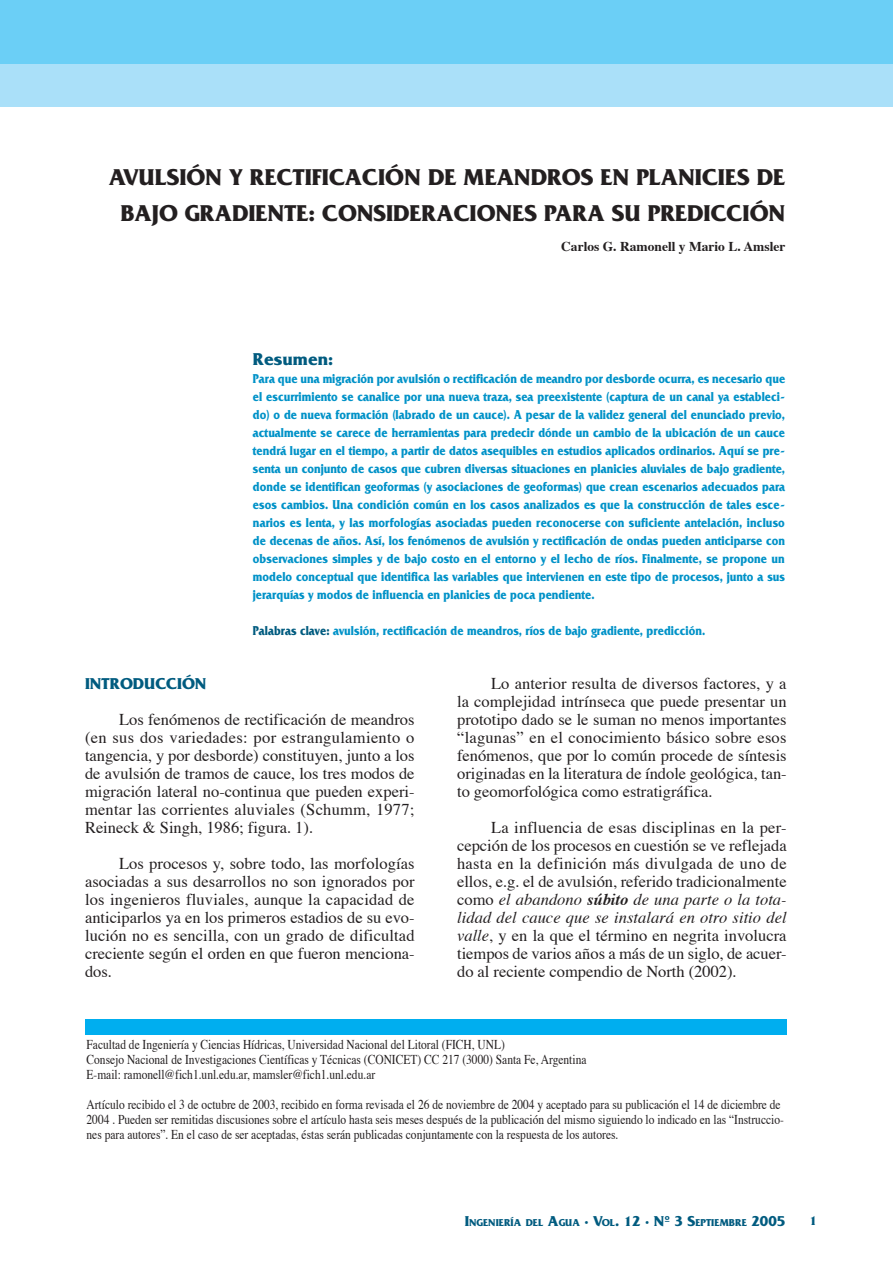
<style>
.page{position:relative;width:893px;height:1263px;background:#fff}
.page>*{position:absolute;margin:0;border:0;box-sizing:border-box;transform-origin:0 0}
.t1{font:700 24px/36px "Friz Quadrata";color:#231f20;text-align:center}
.t2{font:700 18px "Friz Quadrata";color:#005b7f}
.t3{font:16.5px/18px "Times";color:#231f20;text-align:justify}
.t4{font:700 16.5px "Friz Quadrata";color:#005b7f}
.t5{font:700 13.5px/18px "Friz Quadrata";color:#0092c8;text-align:justify;scale:.85 1}
.t6{font:13.5px/15px "Times";color:#231f20;scale:.85 1}
.t7{font:700 13.5px "Times";color:#231f20}
.t8{font:700 13.5px "Friz Quadrata";color:#005b7f}
.t9{font:700 10.5px "Friz Quadrata";color:#005b7f}
.s1{color:#005b7f}
.s2{font-style:italic}
.s3{font-weight:700;font-style:italic}
.s4{font-size:15px}
</style>
<div class="page">
<div style="left:0;top:0;width:893px;height:106px;background:#aae0f9"></div>
<div style="left:0;top:0;width:893px;height:64px;background:#6bcff6"></div>
<div style="left:85px;top:1019px;width:702px;height:15px;background:#00aeef"></div>
<h1 class="t1" style="left:109px;top:159px;width:678px">AVULSIÓN Y RECTIFICACIÓN DE MEANDROS EN PLANICIES DE<br>BAJO GRADIENTE: CONSIDERACIONES PARA SU PREDICCIÓN</h1>
<p class="t7" style="left:561px;top:237px;width:226px">Carlos G. Ramonell y Mario L. Amsler</p>
<p class="t2" style="left:253px;top:349px;width:82px">Resumen:</p>
<p class="t5" style="left:253px;top:369px;width:628px">Para que una migración por avulsión o rectificación de meandro por desborde ocurra, es necesario que el escurrimiento se canalice por una nueva traza, sea preexistente (captura de un canal ya estableci&shy;do) o de nueva formación (labrado de un cauce). A pesar de la validez general del enunciado previo, actualmente se carece de herramientas para predecir dónde un cambio de la ubicación de un cauce tendrá lugar en el tiempo, a partir de datos asequibles en estudios aplicados ordinarios. Aquí se pre&shy;senta un conjunto de casos que cubren diversas situaciones en planicies aluviales de bajo gradiente, donde se identifican geoformas (y asociaciones de geoformas) que crean escenarios adecuados para esos cambios. Una condición común en los casos analizados es que la construcción de tales esce&shy;narios es lenta, y las morfologías asociadas pueden reconocerse con suficiente antelación, incluso de decenas de años. Así, los fenómenos de avulsión y rectificación de ondas pueden anticiparse con observaciones simples y de bajo costo en el entorno y el lecho de ríos. Finalmente, se propone un modelo conceptual que identifica las variables que intervienen en este tipo de procesos, junto a sus jerarquías y modos de influencia en planicies de poca pendiente.</p>
<p class="t5" style="left:253px;top:621px;width:534px"><span class="s1">Palabras clave:</span> avulsión, rectificación de meandros, ríos de bajo gradiente, predicción.</p>
<p class="t4" style="left:85px;top:674px;width:123px">INTRODUCCIÓN</p>
<p class="t3" style="left:85px;top:711px;width:331px;text-indent:34px">Los fenómenos de rectificación de meandros (en sus dos variedades: por estrangulamiento o tangencia, y por desborde) constituyen, junto a los de avulsión de tramos de cauce, los tres modos de migración lateral no-continua que pueden experi&shy;mentar las corrientes aluviales (Schumm, 1977; Reineck &amp; Singh, 1986; figura. 1).</p>
<p class="t3" style="left:85px;top:855px;width:331px;text-indent:34px">Los procesos y, sobre todo, las morfologías asociadas a sus desarrollos no son ignorados por los ingenieros fluviales, aunque la capacidad de anticiparlos ya en los primeros estadios de su evo&shy;lución no es sencilla, con un grado de dificultad creciente según el orden en que fueron menciona&shy;dos.</p>
<p class="t3" style="left:457px;top:675px;width:331px;text-indent:34px">Lo anterior resulta de diversos factores, y a la complejidad intrínseca que puede presentar un prototipo dado se le suman no menos importantes “lagunas” en el conocimiento básico sobre esos fenómenos, que por lo común procede de síntesis originadas en la literatura de índole geológica, tan&shy;to geomorfológica como estratigráfica.</p>
<p class="t3" style="left:457px;top:819px;width:331px;text-indent:34px">La influencia de esas disciplinas en la per&shy;cepción de los procesos en cuestión se ve reflejada hasta en la definición más divulgada de uno de ellos, e.g. el de avulsión, referido tradicionalmente como <span class="s2">el abandono</span> <span class="s3">súbito</span> <span class="s2">de una parte o la tota&shy;lidad del cauce que se instalará en otro sitio del valle</span>, y en la que el término en negrita involucra tiempos de varios años a más de un siglo, de acuer&shy;do al reciente compendio de North (2002).</p>
<p class="t6" style="left:87px;top:1037px;width:590px">Facultad de Ingeniería y Ciencias Hídricas, Universidad Nacional del Litoral (FICH, UNL)<br>Consejo Nacional de Investigaciones Científicas y Técnicas (CONICET) CC 217 (3000) Santa Fe, Argentina<br>E-mail: ramonell@fich1.unl.edu.ar, mamsler@fich1.unl.edu.ar</p>
<p class="t6" style="left:87px;top:1097px;width:822px">Artículo recibido el 3 de octubre de 2003, recibido en forma revisada el 26 de noviembre de 2004 y aceptado para su publicación el 14 de diciembre de<br>2004 . Pueden ser remitidas discusiones sobre el artículo hasta seis meses después de la publicación del mismo siguiendo lo indicado en las “Instruccio&shy;nes para autores”. En el caso de ser aceptadas, éstas serán publicadas conjuntamente con la respuesta de los autores.</p>
<p class="t9" style="left:465px;top:1216px;width:322px"><span class="s4">I</span>NGENIERÍA DEL <span class="s4">A</span>GUA <span class="s4">· V</span>OL<span class="s4">. 12 · Nº 3 S</span>EPTIEMBRE <span class="s4">2005</span></p>
<p class="t8" style="left:809px;top:1213px;width:9px">1</p>
</div>
